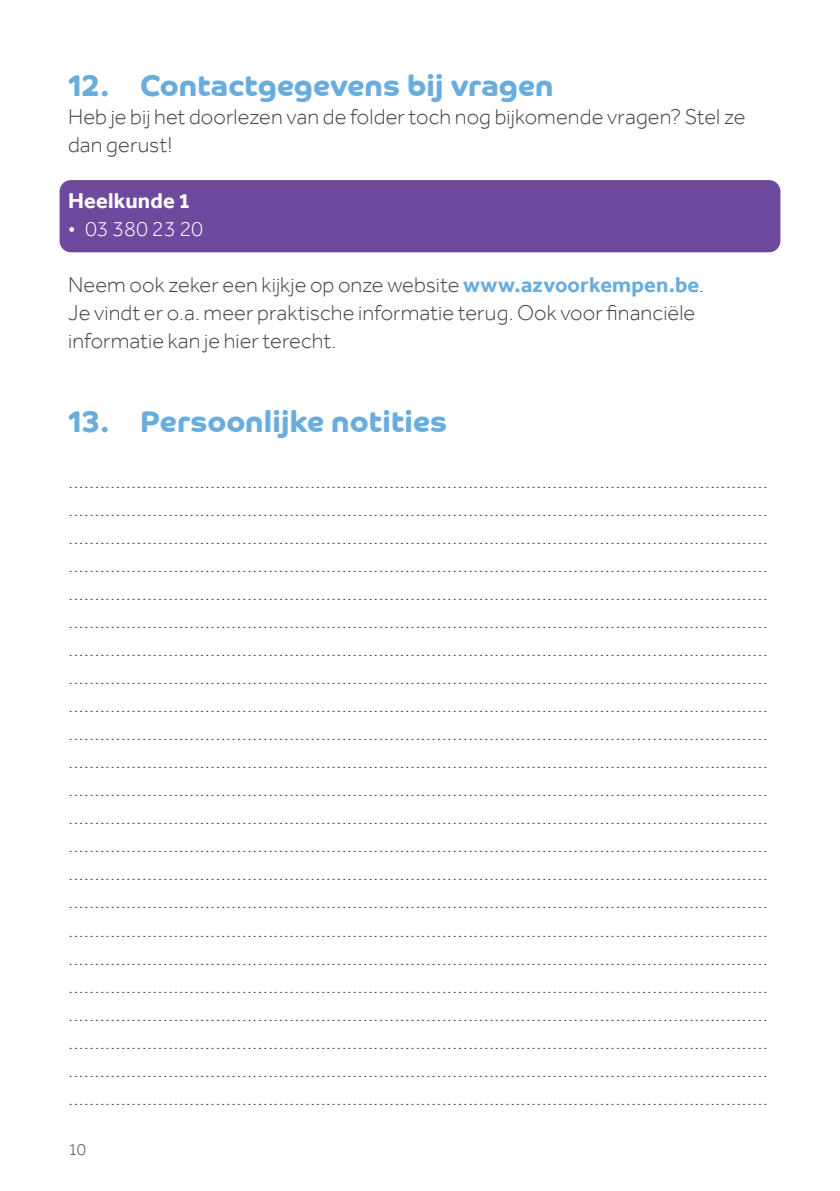
<style>
.page{position:relative;width:840px;height:1191px;background:#fff}
.page>*{position:absolute;margin:0;border:0;box-sizing:border-box;transform-origin:0 0}
.t1{font:700 30px "Co Headline";letter-spacing:.005em;color:#69addf}
.t2{font:300 24px/28px "Effra";color:#414243;text-align:justify}
.t3{font:300 22px/28px "Effra";letter-spacing:.005em;color:#414243}
.t4{font:700 22px "Effra";letter-spacing:.005em;color:#fff}
.t5{font:300 22px "Effra";letter-spacing:-.01em;color:#fff}
.t6{font:300 17px "Effra";color:#414243}
.s1{font-weight:700;color:#69addf}
</style>
<div class="page">
<div style="left:60px;top:180px;width:720px;height:72px;background:#6f499d;border-radius:11px"></div>
<p class="t1" style="left:68px;top:69px;width:486px">12. Contactgegevens bij vragen</p>
<p class="t3" style="left:68px;top:103px;width:678px">Heb je bij het doorlezen van de folder toch nog bijkomende vragen? Stel ze dan gerust!</p>
<p class="t4" style="left:68px;top:187px;width:124px">Heelkunde 1</p>
<p class="t5" style="left:68px;top:216px;width:136px">• 03 380 23 20</p>
<p class="t3" style="left:68px;top:271px;width:637px">Neem ook zeker een kijkje op onze website <span class="s1">www.azvoorkempen.be</span>.<br>Je vindt er o.a. meer praktische informatie terug. Ook voor financiële informatie kan je hier terecht.</p>
<p class="t1" style="left:68px;top:405px;width:380px">13. Persoonlijke notities</p>
<p class="t2" style="left:68px;top:466px;width:701px">..................................................................................................................................... ..................................................................................................................................... ..................................................................................................................................... ..................................................................................................................................... ..................................................................................................................................... ..................................................................................................................................... ..................................................................................................................................... ..................................................................................................................................... ..................................................................................................................................... ..................................................................................................................................... ..................................................................................................................................... ..................................................................................................................................... ..................................................................................................................................... ..................................................................................................................................... ..................................................................................................................................... ..................................................................................................................................... ..................................................................................................................................... ..................................................................................................................................... ..................................................................................................................................... ..................................................................................................................................... ..................................................................................................................................... ..................................................................................................................................... .....................................................................................................................................</p>
<p class="t6" style="left:68px;top:1140px;width:20px">10</p>
</div>
